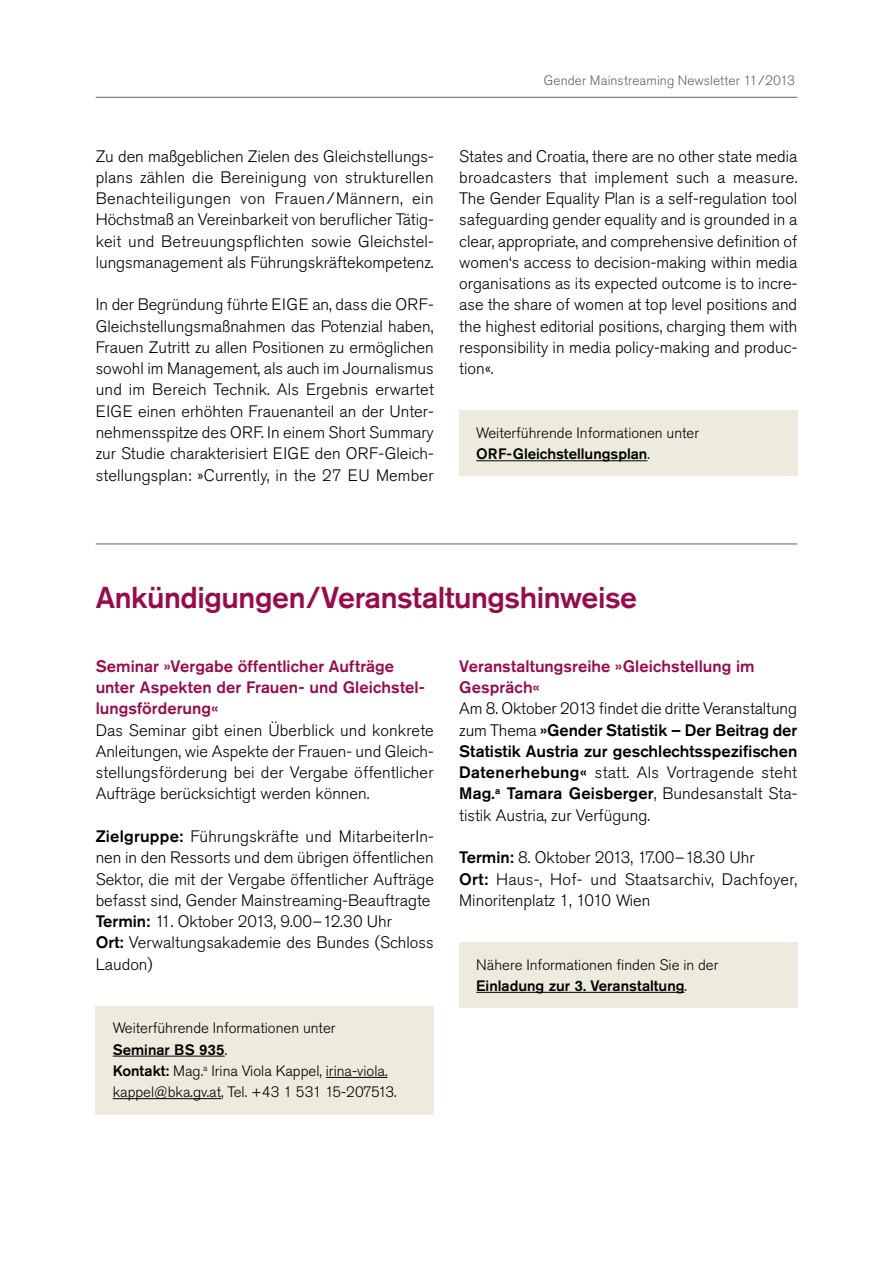
<style>
.page{position:relative;width:893px;height:1263px;background:#fff}
.page>*{position:absolute;margin:0;border:0;box-sizing:border-box;transform-origin:0 0}
.NL___Headline_1{font:500 30px "Akzidenz Grotesk Pro";letter-spacing:-.015em;color:#9a0a4a}
.NL_-_Lauftext{font:300 16.5px/21.3px "Akzidenz Grotesk Pro";color:#000;text-align:justify}
.NL_-_Headline_2{font:500 16.5px/21.3px "Akzidenz Grotesk Pro";letter-spacing:.005em;color:#9a0a4a}
.NL_-_Lauftext-2{font:300 16.5px/21.3px "Akzidenz Grotesk Pro";letter-spacing:.02em;color:#000}
.NL_-_Box{font:300 15px/21.3px "Akzidenz Grotesk Pro";color:#000}
.t1{font:300 13.5px "Akzidenz Grotesk Pro";letter-spacing:.01em;color:#636362}
.s1{font-weight:500}
</style>
<div class="page">
<hr style="left:96px;top:97px;width:701px;height:1px;background:#636362">
<div style="left:459px;top:410px;width:338px;height:66px;background:#edebdd"></div>
<hr style="left:476px;top:460px;width:171px;height:1px;background:#000">
<hr style="left:96px;top:544px;width:701px;height:1px;background:#636362">
<div style="left:96px;top:1006px;width:338px;height:48px;background:#edebdd"></div>
<div style="left:96px;top:1054px;width:338px;height:22px;background:#edebdd"></div>
<hr style="left:113px;top:1056px;width:112px;height:1px;background:#000">
<div style="left:96px;top:1076px;width:338px;height:38px;background:#edebdd"></div>
<hr style="left:326px;top:1077px;width:62px;height:1px;background:#000">
<hr style="left:113px;top:1098px;width:108px;height:1px;background:#000">
<div style="left:459px;top:942px;width:338px;height:66px;background:#edebdd"></div>
<hr style="left:476px;top:992px;width:208px;height:1px;background:#000">
<p class="NL_-_Lauftext" style="left:96px;top:145px;width:340px">Zu den maßgeblichen Zielen des Gleichstellungs&shy;plans zählen die Bereinigung von strukturellen Benachteiligungen von Frauen/Männern, ein Höchstmaß an Vereinbarkeit von beruflicher Tätig&shy;keit und Betreuungspflichten sowie Gleichstel&shy;lungsmanagement als Führungskräftekompetenz.</p>
<p class="NL_-_Lauftext" style="left:96px;top:294px;width:340px">In der Begründung führte EIGE an, dass die ORF-Gleichstellungsmaßnahmen das Potenzial haben, Frauen Zutritt zu allen Positionen zu ermöglichen sowohl im Management, als auch im Journalismus und im Bereich Technik. Als Ergebnis erwartet EIGE einen erhöhten Frauenanteil an der Unter&shy;nehmensspitze des ORF. In einem Short Summary zur Studie charakterisiert EIGE den ORF-Gleich&shy;stellungsplan: »Currently, in the 27 EU Member</p>
<p class="t1" style="left:544px;top:72px;width:253px">Gender Mainstreaming Newsletter 11/2013</p>
<p class="NL_-_Lauftext" style="left:459px;top:145px;width:340px">States and Croatia, there are no other state media broadcasters that implement such a measure.<br>The Gender Equality Plan is a self-regulation tool safeguarding gender equality and is grounded in a clear, appropriate, and comprehensive definition of women‘s access to decision-making within media organisations as its expected outcome is to incre&shy;ase the share of women at top level positions and the highest editorial positions, charging them with responsibility in media policy-making and produc&shy;tion«.</p>
<p class="NL_-_Box" style="left:476px;top:422px;width:224px">Weiterführende Informationen unter<br><span class="s1">ORF-Gleichstellungsplan</span>.</p>
<h1 class="NL___Headline_1" style="left:96px;top:578px;width:543px">Ankündigungen/Veranstaltungshinweise</h1>
<h2 class="NL_-_Headline_2" style="left:96px;top:655px;width:331px">Seminar »Vergabe öffentlicher Aufträge unter Aspekten der Frauen- und Gleichstel&shy;lungsförderung«</h2>
<p class="NL_-_Lauftext" style="left:96px;top:719px;width:340px">Das Seminar gibt einen Überblick und konkrete Anleitungen, wie Aspekte der Frauen- und Gleich&shy;stellungsförderung bei der Vergabe öffentlicher Aufträge berücksichtigt werden können.</p>
<p class="NL_-_Lauftext" style="left:96px;top:825px;width:340px"><span class="s1">Zielgruppe:</span> Führungskräfte und MitarbeiterIn&shy;nen in den Ressorts und dem übrigen öffentlichen Sektor, die mit der Vergabe öffentlicher Aufträge befasst sind, Gender Mainstreaming-Beauftragte</p>
<p class="NL_-_Lauftext" style="left:96px;top:911px;width:298px"><span class="s1">Termin:</span> 11. Oktober 2013, 9.00–12.30 Uhr</p>
<p class="NL_-_Lauftext" style="left:96px;top:932px;width:340px"><span class="s1">Ort:</span> Verwaltungsakademie des Bundes (Schloss<br>Laudon)</p>
<p class="NL_-_Box" style="left:113px;top:1017px;width:285px">Weiterführende Informationen unter<br><span class="s1">Seminar BS 935</span>.<br><span class="s1">Kontakt:</span> Mag.<sup>a</sup> Irina Viola Kappel, irina-viola. kappel@bka.gv.at, Tel. +43 1 531 15-207513.</p>
<h2 class="NL_-_Headline_2" style="left:459px;top:655px;width:297px">Veranstaltungsreihe »Gleichstellung im<br>Gespräch«</h2>
<p class="NL_-_Lauftext" style="left:459px;top:698px;width:340px">Am 8. Oktober 2013 findet die dritte Veranstaltung zum Thema <span class="s1">»Gender Statistik – Der Beitrag der Statistik Austria zur geschlechtsspezifischen Datenerhebung«</span> statt. Als Vortragende steht <span class="s1">Mag.</span><sup>a</sup> <span class="s1">Tamara Geisberger</span>, Bundesanstalt Sta&shy;tistik Austria, zur Verfügung.</p>
<p class="NL_-_Lauftext" style="left:459px;top:847px;width:297px"><span class="s1">Termin:</span> 8. Oktober 2013, 17.00–18.30 Uhr</p>
<p class="NL_-_Lauftext-2" style="left:459px;top:868px;width:339px"><span class="s1">Ort:</span> Haus-, Hof- und Staatsarchiv, Dachfoyer,<br>Minoritenplatz 1, 1010 Wien</p>
<p class="NL_-_Box" style="left:476px;top:954px;width:244px">Nähere Informationen finden Sie in der<br><span class="s1">Einladung zur 3. Veranstaltung</span>.</p>
</div>
